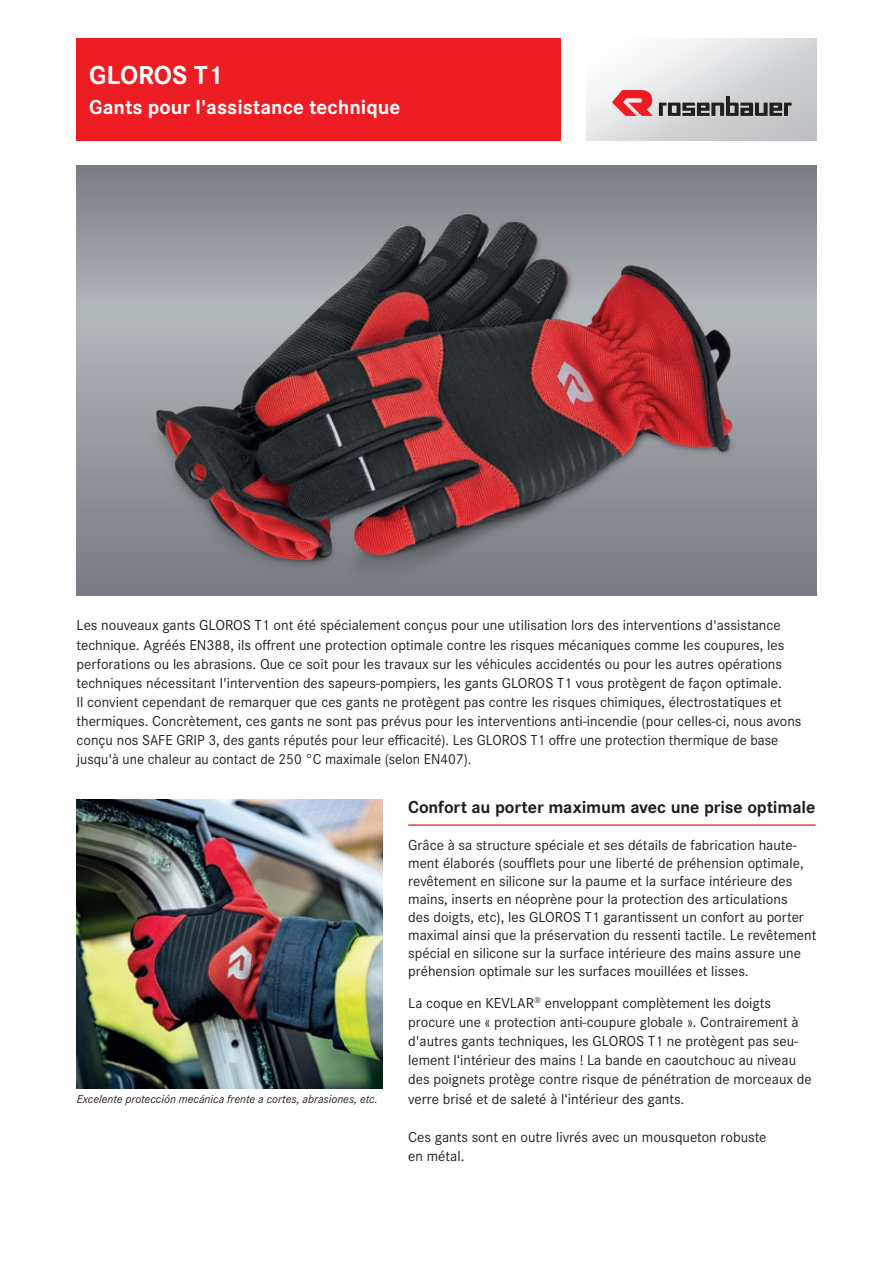
<style>
.page{position:relative;width:893px;height:1263px;background:#fff}
.page>*{position:absolute;margin:0;border:0;box-sizing:border-box;transform-origin:0 0}
.t1{font:700 27px "Corporate S";color:#fff}
.t2{font:700 21px "Corporate S";color:#fff}
.t3{font:700 18px "Corporate S";letter-spacing:-.005em;color:#231f20}
.t4{font:15px/19.2px "Corporate S";color:#231f20}
.t5{font:italic 12px "Corporate S";color:#231f20}
</style>
<div class="page">
<svg style="left:77px;top:166px;width:739px;height:429px;background:#95989e"></svg>
<svg style="left:587px;top:38px;width:229px;height:102px"></svg>
<div style="left:77px;top:38px;width:484px;height:102px;background:#ee1d23"></div>
<svg style="left:659px;top:96px;width:133px;height:20px;background:#828183"></svg>
<svg style="left:612px;top:90px;width:41px;height:26px"></svg>
<img style="left:148px;top:166px;width:597px;height:429px">
<hr style="left:408px;top:824px;width:408px;height:2px;background:#ee1d23">
<img style="left:77px;top:799px;width:306px;height:289px">
<h1 class="t1" style="left:89px;top:59px;width:135px">GLOROS T1</h1>
<h2 class="t2" style="left:89px;top:95px;width:312px">Gants pour l'assistance technique</h2>
<p class="t4" style="left:77px;top:616px;width:726px">Les nouveaux gants GLOROS T1 ont été spécialement conçus pour une utilisation lors des interventions d'assistance technique. Agréés EN388, ils offrent une protection optimale contre les risques mécaniques comme les coupures, les perforations ou les abrasions. Que ce soit pour les travaux sur les véhicules accidentés ou pour les autres opérations techniques nécessitant l'intervention des sapeurs-pompiers, les gants GLOROS T1 vous protègent de façon optimale.<br>Il convient cependant de remarquer que ces gants ne protègent pas contre les risques chimiques, électrostatiques et thermiques. Concrètement, ces gants ne sont pas prévus pour les interventions anti-incendie (pour celles-ci, nous avons conçu nos SAFE GRIP 3, des gants réputés pour leur efficacité). Les GLOROS T1 offre une protection thermique de base jusqu'à une chaleur au contact de 250 °C maximale (selon EN407).</p>
<p class="t3" style="left:408px;top:797px;width:409px">Confort au porter maximum avec une prise optimale</p>
<p class="t4" style="left:408px;top:836px;width:410px;line-height:18px">Grâce à sa structure spéciale et ses détails de fabrication haute&shy;ment élaborés (soufflets pour une liberté de préhension optimale, revêtement en silicone sur la paume et la surface intérieure des mains, inserts en néoprène pour la protection des articulations<br>des doigts, etc), les GLOROS T1 garantissent un confort au porter maximal ainsi que la préservation du ressenti tactile. Le revêtement spécial en silicone sur la surface intérieure des mains assure une préhension optimale sur les surfaces mouillées et lisses.</p>
<p class="t4" style="left:408px;top:993px;width:405px">La coque en KEVLAR<sup>®</sup> enveloppant complètement les doigts procure une « protection anti-coupure globale ». Contrairement à d'autres gants techniques, les GLOROS T1 ne protègent pas seu&shy;lement l‘intérieur des mains ! La bande en caoutchouc au niveau des poignets protège contre risque de pénétration de morceaux de verre brisé et de saleté à l‘intérieur des gants.</p>
<p class="t4" style="left:408px;top:1127px;width:360px">Ces gants sont en outre livrés avec un mousqueton robuste en métal.</p>
<p class="t5" style="left:77px;top:1093px;width:302px">Excelente protección mecánica frente a cortes, abrasiones, etc.</p>
</div>
